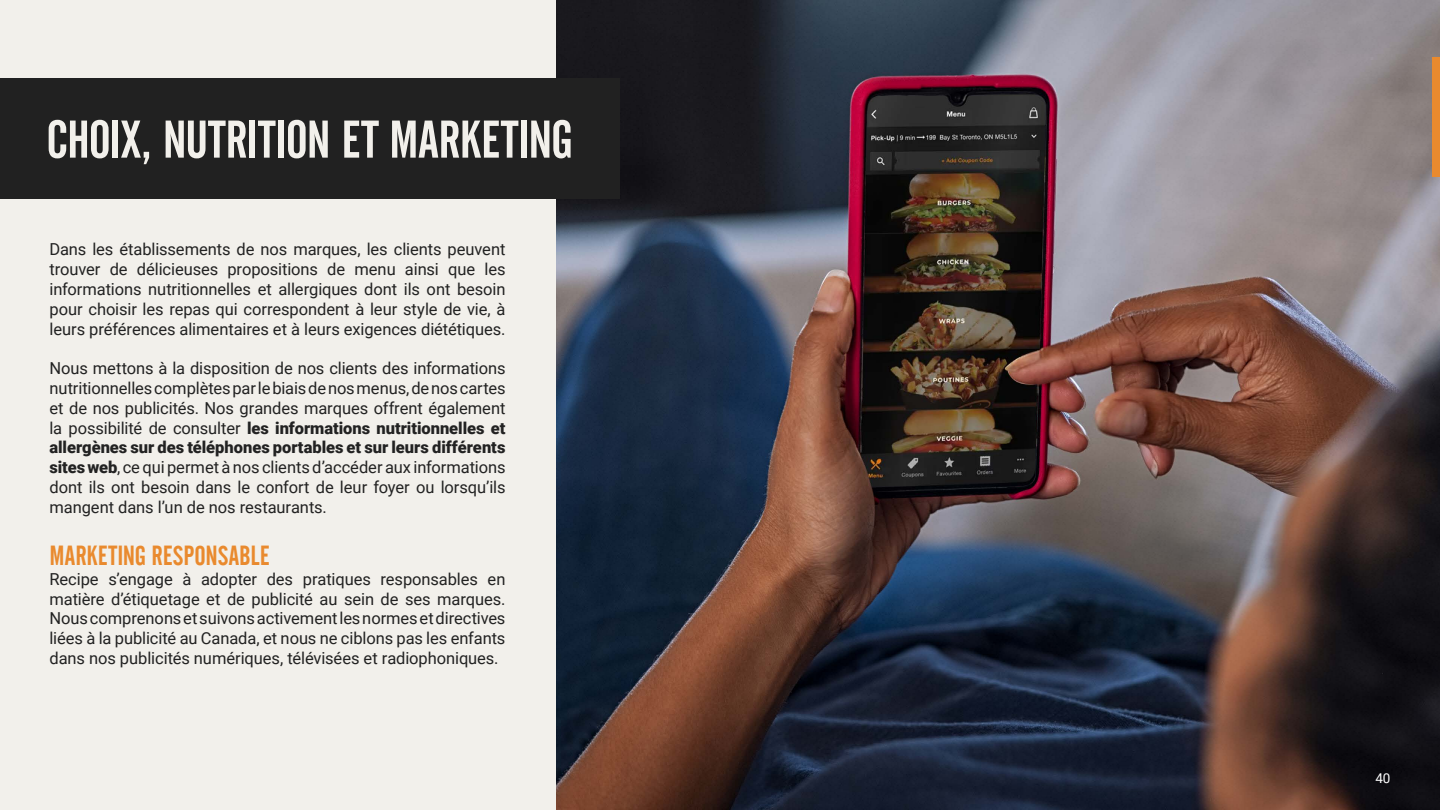
<style>
.page{position:relative;width:1440px;height:810px;background:#f2f0eb}
.page>*{position:absolute;margin:0;border:0;box-sizing:border-box;transform-origin:0 0}
.t1{font:52.5px "Alternate Gothic No 2 BT";letter-spacing:-.005em;color:#f2f0eb}
.t2{font:27px "Alternate Gothic No 2 BT";letter-spacing:.005em;color:#e98a2e}
.t3{font:16.5px/19.8px "Roboto";letter-spacing:-.005em;color:#222;text-align:justify}
.t4{font:13.5px "Roboto";color:#fff}
.s1{font-weight:900}
</style>
<div class="page">
<img style="left:556px;top:0;width:884px;height:810px">
<div style="left:0;top:79px;width:620px;height:120px;background:#212121"></div>
<div style="left:1432px;top:57px;width:8px;height:120px;background:#e98a2e"></div>
<h1 class="t1" style="left:46px;top:110px;width:528px">CHOIX, NUTRITION ET MARKETING</h1>
<p class="t3" style="left:50px;top:239px;width:458px">Dans les établissements de nos marques, les clients peuvent trouver de délicieuses propositions de menu ainsi que les informations nutritionnelles et allergiques dont ils ont besoin pour choisir les repas qui correspondent à leur style de vie, à leurs préférences alimentaires et à leurs exigences diététiques.</p>
<p class="t3" style="left:50px;top:358px;width:458px">Nous mettons à la disposition de nos clients des informations nutritionnelles complètes par le biais de nos menus, de nos cartes et de nos publicités. Nos grandes marques offrent également la possibilité de consulter <span class="s1">les informations nutritionnelles et allergènes sur des téléphones portables et sur leurs différents sites web</span>, ce qui permet à nos clients d’accéder aux informations dont ils ont besoin dans le confort de leur foyer ou lorsqu’ils mangent dans l’un de nos restaurants.</p>
<h2 class="t2" style="left:50px;top:541px;width:222px">MARKETING RESPONSABLE</h2>
<p class="t3" style="left:50px;top:568px;width:458px">Recipe s’engage à adopter des pratiques responsables en matière d’étiquetage et de publicité au sein de ses marques.<br>Nous comprenons et suivons activement les normes et directives liées à la publicité au Canada, et nous ne ciblons pas les enfants dans nos publicités numériques, télévisées et radiophoniques.</p>
<p class="t4" style="left:1375px;top:769px;width:17px">40</p>
</div>
